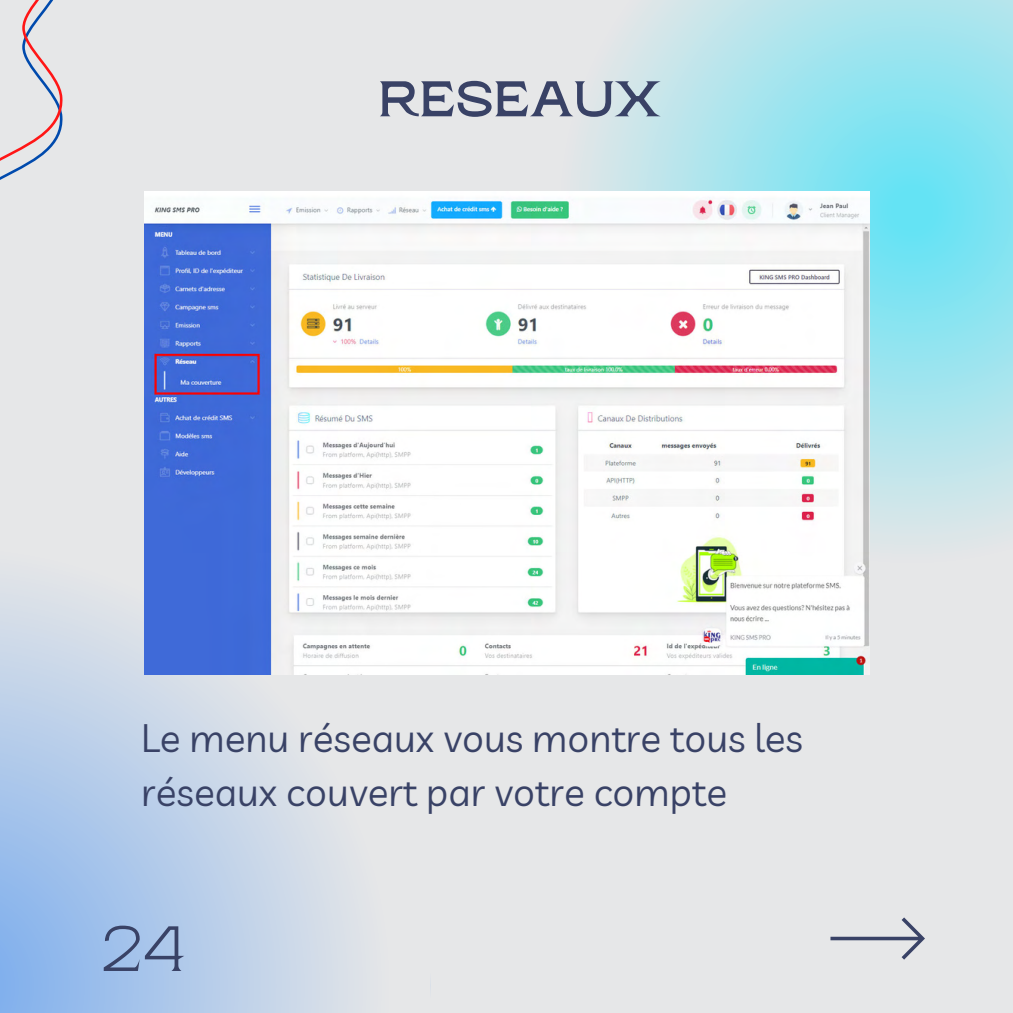
<style>
.page{position:relative;width:1013px;height:1013px;background:#fff}
.page>*{position:absolute;margin:0;border:0;box-sizing:border-box;transform-origin:0 0}
.t1{font:300 63.75px "Rasputin";color:#394266}
.t2{font:700 50px "Rasputin";letter-spacing:.005em;color:#394266}
.t3{font:38.75px/53.5px "Livvic";color:#394266}
</style>
<div class="page">
<div style="left:0;top:0;width:1012px;height:1012px;background:#e6e7e8"></div>
<svg style="left:526px;top:0;width:486px;height:536px"></svg>
<svg style="left:0;top:591px;width:430px;height:421px"></svg>
<svg style="left:830px;top:917px;width:95px;height:42px"></svg>
<svg style="left:0;top:0;width:63px;height:180px"></svg>
<img style="left:144px;top:192px;width:725px;height:482px">
<p class="t2" style="left:378px;top:72px;width:283px">RESEAUX</p>
<p class="t3" style="left:141px;top:710px;width:663px">Le menu réseaux vous montre tous les réseaux couvert par votre compte</p>
<h1 class="t1" style="left:101px;top:913px;width:86px">24</h1>
</div>
